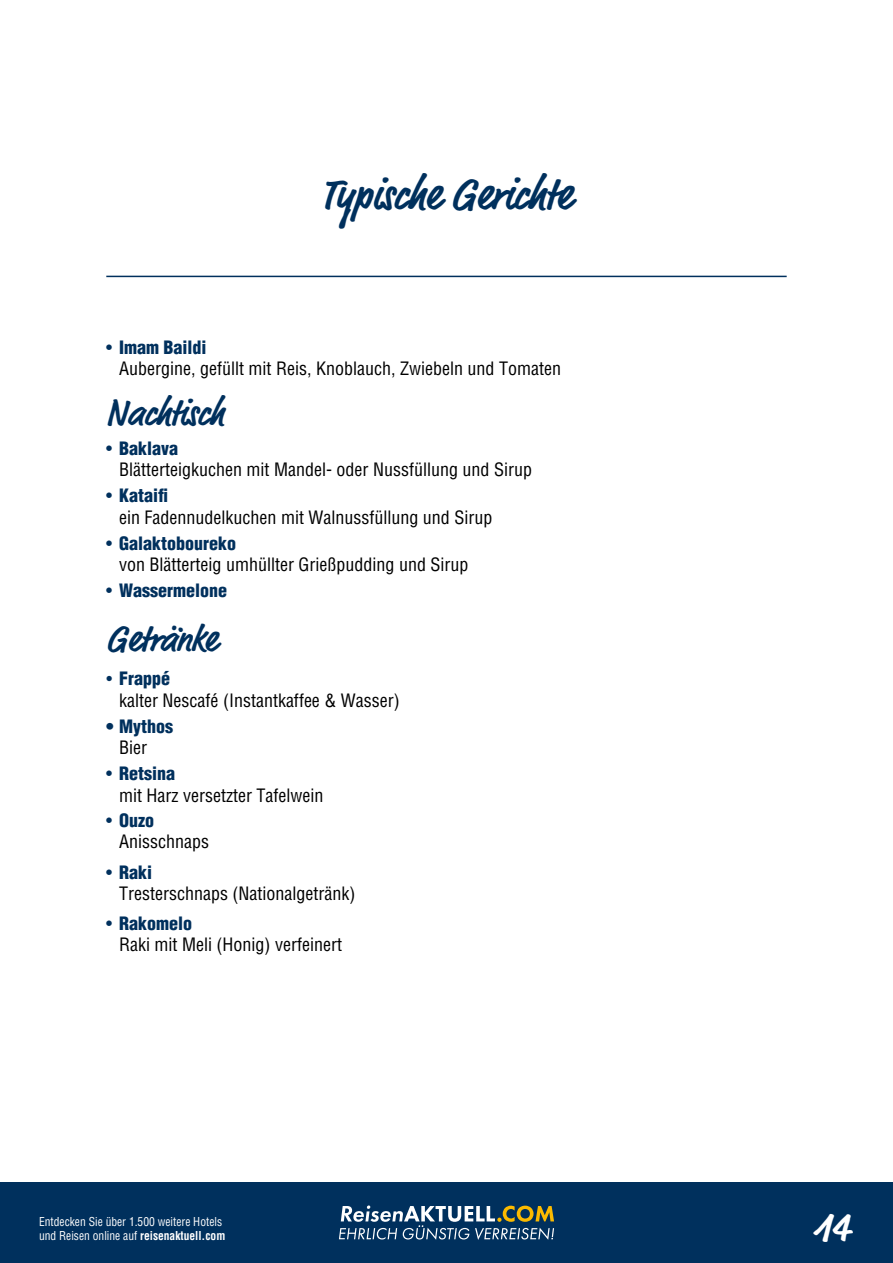
<style>
.page{position:relative;width:893px;height:1263px;background:#fff}
.page>*{position:absolute;margin:0;border:0;box-sizing:border-box;transform-origin:0 0}
.t1{font:700 45px "Market Pro";letter-spacing:-.005em;color:#00305d;scale:.95 1}
.t2{font:700 42px "Market Pro";color:#fff}
.t3{font:700 37.5px "Market Pro";letter-spacing:-.005em;color:#00305d;scale:.95 1}
.t4{font:condensed 18px/21.6px "Helvetica LT Std";color:#000}
.t5{font:900 condensed 18px "Helvetica LT Std";color:#00305d}
.t6{font:condensed 12px/14.4px "Helvetica LT Std";color:#fff;scale:.96 1}
.s1{color:#00305d}
.s2{font-weight:900;color:#00305d}
.s3{font-weight:400}
.s4{font-family:"Arial";font-weight:700;font-stretch:normal;font-size:18.9px;color:#00305d}
.s5{font-weight:700}
</style>
<div class="page">
<hr style="left:106px;top:276px;width:681px;height:1px;background:#00305d">
<div style="left:0;top:1182px;width:893px;height:81px;background:#00305d"></div>
<svg style="left:339px;top:1205px;width:215px;height:35px"></svg>
<h1 class="t1" style="left:321px;top:163px;width:265px">Typische Gerichte</h1>
<p class="t4" style="left:119px;top:336px;width:443px;text-indent:-13px"><span class="s1">•</span> <span class="s2">Imam Baildi<br></span>Aubergine, gefüllt mit Reis, Knoblauch, Zwiebeln und Tomaten</p>
<h3 class="t3" style="left:106px;top:386px;width:125px">Nachtisch</h3>
<p class="t4" style="left:119px;top:437px;width:414px;text-indent:-13px"><span class="s1">•</span> <span class="s2">Baklava<br></span>Blätterteigkuchen mit Mandel- oder Nussfüllung und Sirup</p>
<p class="t4" style="left:119px;top:485px;width:375px;text-indent:-13px"><span class="s1">•</span> <span class="s2">Kataifi<br></span>ein Fadennudelkuchen mit Walnussfüllung und Sirup</p>
<p class="t4" style="left:119px;top:532px;width:351px;text-indent:-13px"><span class="s1">•</span> <span class="s2">Galaktoboureko<br></span>von Blätterteig umhüllter Grießpudding und Sirup</p>
<p class="t5" style="left:106px;top:579px;width:122px"><span class="s3">•</span> Wassermelone</p>
<h3 class="t3" style="left:106px;top:612px;width:118px">Getränke</h3>
<p class="t4" style="left:119px;top:668px;width:282px;text-indent:-13px"><span class="s4">•</span> <span class="s2">Frappé<br></span>kalter Nescafé (Instantkaffee &amp; Wasser)</p>
<p class="t5" style="left:106px;top:714px;width:68px">• Mythos</p>
<p class="t4" style="left:119px;top:737px;width:29px">Bier</p>
<p class="t4" style="left:119px;top:762px;width:206px;text-indent:-13px"><span class="s1">•</span> <span class="s2">Retsina<br></span>mit Harz versetzter Tafelwein</p>
<p class="t4" style="left:119px;top:810px;width:91px;line-height:21px;text-indent:-13px"><span class="s1">•</span> <span class="s2">Ouzo<br></span>Anisschnaps</p>
<p class="t4" style="left:119px;top:861px;width:238px;line-height:21px;text-indent:-13px"><span class="s1">•</span> <span class="s2">Raki<br></span>Tresterschnaps (Nationalgetränk)</p>
<p class="t4" style="left:119px;top:912px;width:224px;line-height:21px;text-indent:-13px"><span class="s1">•</span> <span class="s2">Rakomelo<br></span>Raki mit Meli (Honig) verfeinert</p>
<p class="t6" style="left:39px;top:1214px;width:195px">Entdecken Sie über 1.500 weitere Hotels und Reisen online auf <span class="s5">reisenaktuell.com</span></p>
<h2 class="t2" style="left:813px;top:1198px;width:39px">14</h2>
</div>
